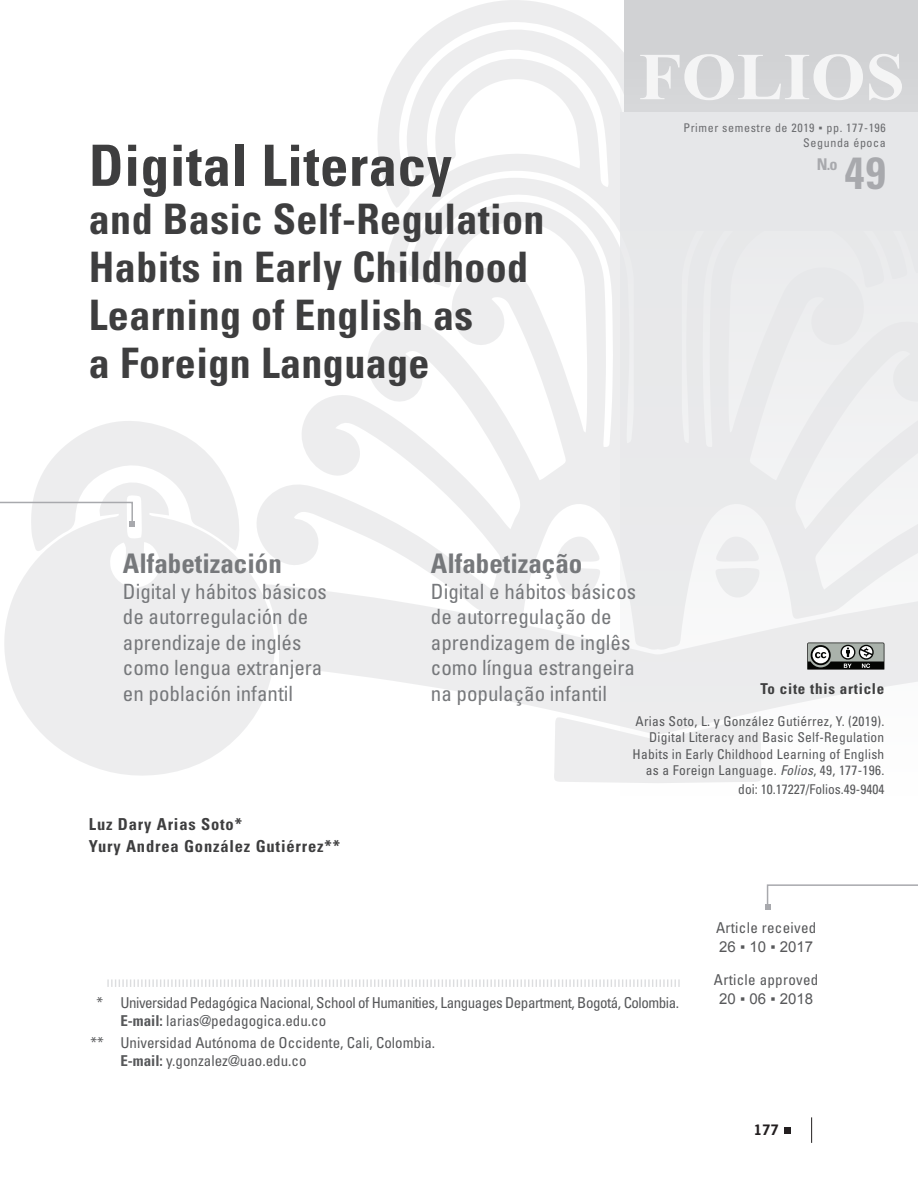
<style>
.page{position:relative;width:918px;height:1188px;background:#fff}
.page>*{position:absolute;margin:0;border:0;box-sizing:border-box;transform-origin:0 0}
.T1_A{font:700 condensed 57px "Univers LT Std";letter-spacing:.01em;color:#3e3e3f}
.t1{font:700 condensed 45px "Univers LT Std";color:#a8a9ad}
.T1_A-2{font:700 condensed 42px/48px "Univers LT Std";letter-spacing:.01em;color:#3e3e3f}
.T1_ingles-Portug{font:700 condensed 27px "Univers LT Std";color:#76787b}
.T1_ingles-Portug-2{font:condensed 21px/25.5px "Univers LT Std";color:#76787b}
.Autor_Tx{font:700 condensed 16.5px "Univers LT Std";letter-spacing:.05em;color:#3e3e3f}
.t2{font:700 condensed 16.2px "Univers LT Std";color:#a8a9ad}
.Notas_1Pag{font:condensed 15px/18px "Univers LT Std";letter-spacing:-.03em;color:#57585a}
.Estilo_de_párrafo_1{font:condensed 15px/18px "Univers LT Std";color:#57585a}
.Artículo_recibido_T{font:condensed 15px "Univers LT Std";letter-spacing:.02em;color:#57585a}
.Fecha_recibido{font:15px "Arial";color:#57585a}
.Paracitar_T{font:700 condensed 15px "Univers LT Std";letter-spacing:.05em;color:#3e3e3f}
.Paracitar_Tx{font:condensed 13.5px/16.5px "Univers LT Std";letter-spacing:.02em;color:#57585a;text-align:right}
.Paracitar_Tx-2{font:condensed 13.5px "Univers LT Std";color:#57585a}
.t3{font:700 13.5px "News Gothic Std";color:#231f20}
.t4{font:condensed 12px/14.4px "Univers LT Std";letter-spacing:.05em;color:#6c6d70;text-align:right}
.s1{font-family:"Arial";font-stretch:normal}
.s2{font-style:italic}
.s3{font-weight:700}
</style>
<div class="page">
<svg style="left:4px;top:552px;width:260px;height:224px;fill:#ededee"></svg>
<svg style="left:264px;top:650px;width:356px;height:67px;fill:#ededee"></svg>
<svg style="left:554px;top:717px;width:66px;height:66px;background:#eeeeef"></svg>
<svg style="left:248px;top:0;width:376px;height:650px"></svg>
<svg style="left:784px;top:1128px;width:6px;height:6px"></svg>
<svg style="left:811px;top:1117px;width:1px;height:26px"></svg>
<div style="left:620px;top:112px;width:298px;height:683px;background:#e6e7e9"></div>
<div style="left:624px;top:0;width:294px;height:112px;background:#d1d2d4"></div>
<div style="left:620px;top:54px;width:298px;height:177px;background:#e6e7e9"></div>
<svg style="left:640px;top:54px;width:262px;height:46px"></svg>
<svg style="left:807px;top:643px;width:77px;height:27px;background:#767a76"></svg>
<svg style="left:0;top:421px;width:239px;height:131px"></svg>
<svg style="left:765px;top:884px;width:153px;height:26px"></svg>
<svg style="left:107px;top:979px;width:573px;height:8px"></svg>
<p class="T1_A" style="left:89px;top:131px;width:365px">Digital Literacy</p>
<p class="T1_A-2" style="left:89px;top:195px;width:457px">and Basic Self-Regulation<br>Habits in Early Childhood<br>Learning of English as<br>a Foreign Language</p>
<p class="t4" style="left:683px;top:121px;width:204px">Primer semestre de 2019 <span class="s1">▪</span> pp. 177-196<br>Segunda época</p>
<p class="t2" style="left:817px;top:154px;width:22px">N.o</p>
<h2 class="t1" style="left:845px;top:145px;width:43px">49</h2>
<p class="T1_ingles-Portug" style="left:123px;top:547px;width:161px">Alfabetización</p>
<p class="T1_ingles-Portug-2" style="left:123px;top:578px;width:206px">Digital y hábitos básicos de autorregulación de aprendizaje de inglés como lengua extranjera en población infantil</p>
<p class="Autor_Tx" style="left:89px;top:814px;width:155px">Luz Dary Arias Soto*</p>
<p class="Autor_Tx" style="left:89px;top:836px;width:253px">Yury Andrea González Gutiérrez**</p>
<p class="T1_ingles-Portug" style="left:431px;top:547px;width:153px">Alfabetização</p>
<p class="T1_ingles-Portug-2" style="left:431px;top:578px;width:207px">Digital e hábitos básicos de autorregulação de aprendizagem de inglês como língua estrangeira na população infantil</p>
<p class="Paracitar_T" style="left:760px;top:679px;width:125px">To cite this article</p>
<p class="Paracitar_Tx" style="left:633px;top:712px;width:253px">Arias Soto, L. y González Gutiérrez, Y. (2019).<br>Digital Literacy and Basic Self-Regulation Habits in Early Childhood Learning of English as a Foreign Language. <span class="s2">Folios</span>, 49, 177-196.</p>
<p class="Paracitar_Tx-2" style="left:738px;top:781px;width:148px">doi: 10.17227/Folios.49-9404</p>
<p class="Notas_1Pag" style="left:120px;top:994px;width:560px;text-indent:-24px">* Universidad Pedagógica Nacional, School of Humanities, Languages Department, Bogotá, Colombia.<br><span class="s3">E-mail:</span> larias@pedagogica.edu.co</p>
<p class="Estilo_de_párrafo_1" style="left:120px;top:1034px;width:316px;text-indent:-30px">** Universidad Autónoma de Occidente, Cali, Colombia.<br><span class="s3">E-mail:</span> y.gonzalez@uao.edu.co</p>
<p class="Artículo_recibido_T" style="left:716px;top:918px;width:102px">Article received</p>
<p class="Fecha_recibido" style="left:719px;top:937px;width:96px">26 ▪ 10 ▪ 2017</p>
<p class="Artículo_recibido_T" style="left:714px;top:970px;width:106px">Article approved</p>
<p class="Fecha_recibido" style="left:719px;top:989px;width:96px">20 ▪ 06 ▪ 2018</p>
<p class="t3" style="left:754px;top:1121px;width:27px">177</p>
</div>
